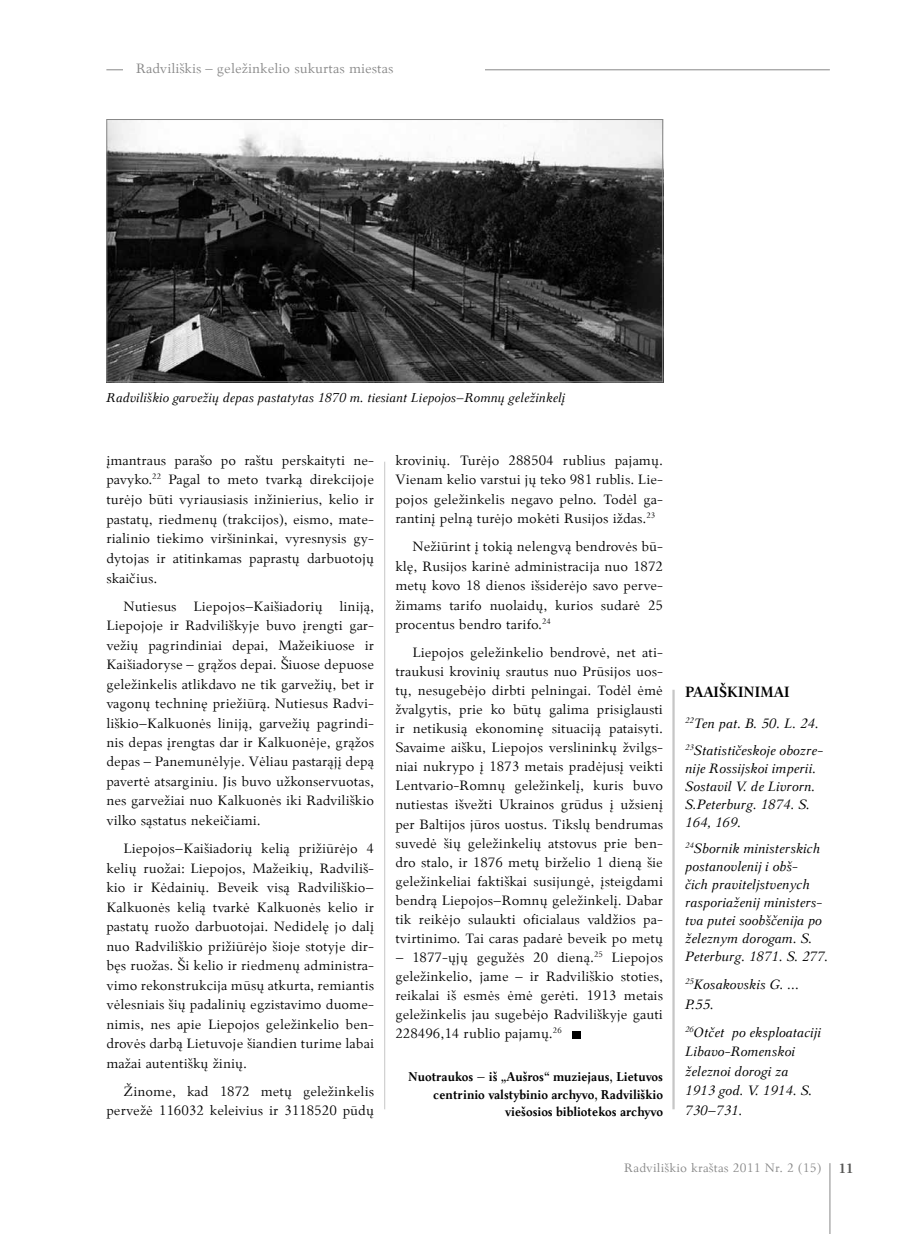
<style>
.page{position:relative;width:915px;height:1234px;background:#fff}
.page>*{position:absolute;margin:0;border:0;box-sizing:border-box;transform-origin:0 0}
.t1{font:700 16.5px "Palemonas";color:#000;scale:.85 1}
.t2{font:15px/19.5px "Palemonas";color:#000;text-align:justify}
.t3{font:italic 15px/18px "Palemonas";color:#000}
.t4{font:15px "Palemonas";color:#878787}
.t5{font:700 14.25px/17.2px "Palemonas";letter-spacing:-.015em;color:#000;text-align:right;scale:.85 1}
.t6{font:italic 14.25px "Palemonas";color:#000}
.t7{font:13.5px "Palemonas";letter-spacing:.015em;color:#878787}
.s1{font-weight:400;font-size:15px}
.s2{font-weight:700;font-size:15px;color:#575756}
</style>
<div class="page">
<hr style="left:106px;top:69px;width:723px;height:1px;background:#878787">
<hr style="left:829px;top:1162px;width:1px;height:71px;background:#878787">
<div style="left:123px;top:63px;width:362px;height:19px;background:#fff"></div>
<hr style="left:384px;top:461px;width:1px;height:647px;background:#c6c6c6">
<hr style="left:672px;top:689px;width:2px;height:419px;background:#c6c6c6">
<img style="left:108px;top:121px;width:552px;height:259px">
<div style="left:106px;top:119px;width:556px;height:263px;border:1px solid #878787"></div>
<div style="left:572px;top:1031px;width:9px;height:7px;background:#000"></div>
<p class="t4" style="left:136px;top:59px;width:259px">Radviliškis – geležinkelio sukurtas miestas</p>
<p class="t6" style="left:106px;top:388px;width:460px">Radviliškio garvežių depas pastatytas 1870 m. tiesiant Liepojos–Romnų geležinkelį</p>
<p class="t2" style="left:106px;top:450px;width:269px">įmantraus parašo po raštu perskaityti ne&shy;pavyko.<sup>22</sup> Pagal to meto tvarką direkcijoje turėjo būti vyriausiasis inžinierius, kelio ir pastatų, riedmenų (trakcijos), eismo, mate&shy;rialinio tiekimo viršininkai, vyresnysis gy&shy;dytojas ir atitinkamas paprastų darbuotojų skaičius.</p>
<p class="t2" style="left:106px;top:596px;width:269px;text-indent:17px">Nutiesus Liepojos–Kaišiadorių liniją, Liepojoje ir Radviliškyje buvo įrengti gar&shy;vežių pagrindiniai depai, Mažeikiuose ir Kaišiadoryse – grąžos depai. Šiuose depuose geležinkelis atlikdavo ne tik garvežių, bet ir vagonų techninę priežiūrą. Nutiesus Radvi&shy;liškio–Kalkuonės liniją, garvežių pagrindi&shy;nis depas įrengtas dar ir Kalkuonėje, grąžos depas – Panemunėlyje. Vėliau pastarąjį depą pavertė atsarginiu. Jis buvo užkonservuotas, nes garvežiai nuo Kalkuonės iki Radviliškio vilko sąstatus nekeičiami.</p>
<p class="t2" style="left:106px;top:838px;width:269px;text-indent:17px">Liepojos–Kaišiadorių kelią prižiūrėjo 4 kelių ruožai: Liepojos, Mažeikių, Radviliš&shy;kio ir Kėdainių. Beveik visą Radviliškio– Kalkuonės kelią tvarkė Kalkuonės kelio ir pastatų ruožo darbuotojai. Nedidelę jo dalį nuo Radviliškio prižiūrėjo šioje stotyje dir&shy;bęs ruožas. Ši kelio ir riedmenų administra&shy;vimo rekonstrukcija mūsų atkurta, remiantis vėlesniais šių padalinių egzistavimo duome&shy;nimis, nes apie Liepojos geležinkelio ben&shy;drovės darbą Lietuvoje šiandien turime labai mažai autentiškų žinių.</p>
<p class="t2" style="left:106px;top:1080px;width:269px;text-align:right">Žinome, kad 1872 metų geležinkelis pervežė 116032 keleivius ir 3118520 pūdų</p>
<p class="t2" style="left:395px;top:450px;width:269px">krovinių. Turėjo 288504 rublius pajamų.<br>Vienam kelio varstui jų teko 981 rublis. Lie&shy;pojos geležinkelis negavo pelno. Todėl ga&shy;rantinį pelną turėjo mokėti Rusijos iždas.<sup>23</sup></p>
<p class="t2" style="left:395px;top:536px;width:269px;text-indent:17px">Nežiūrint į tokią nelengvą bendrovės bū&shy;klę, Rusijos karinė administracija nuo 1872 metų kovo 18 dienos išsiderėjo savo perve&shy;žimams tarifo nuolaidų, kurios sudarė 25 procentus bendro tarifo.<sup>24</sup></p>
<p class="t2" style="left:395px;top:642px;width:269px;line-height:19px;text-indent:17px">Liepojos geležinkelio bendrovė, net ati&shy;traukusi krovinių srautus nuo Prūsijos uos&shy;tų, nesugebėjo dirbti pelningai. Todėl ėmė žvalgytis, prie ko būtų galima prisiglausti ir netikusią ekonominę situaciją pataisyti.<br>Savaime aišku, Liepojos verslininkų žvilgs&shy;niai nukrypo į 1873 metais pradėjusį veikti Lentvario-Romnų geležinkelį, kuris buvo nutiestas išvežti Ukrainos grūdus į užsienį per Baltijos jūros uostus. Tikslų bendrumas suvedė šių geležinkelių atstovus prie ben&shy;dro stalo, ir 1876 metų birželio 1 dieną šie geležinkeliai faktiškai susijungė, įsteigdami bendrą Liepojos–Romnų geležinkelį. Dabar tik reikėjo sulaukti oficialaus valdžios pa&shy;tvirtinimo. Tai caras padarė beveik po metų</p>
<p class="t2" style="left:395px;top:947px;width:269px;line-height:19px">– 1877-ųjų gegužės 20 dieną.<sup>25</sup> Liepojos geležinkelio, jame – ir Radviliškio stoties, reikalai iš esmės ėmė gerėti. 1913 metais geležinkelis jau sugebėjo Radviliškyje gauti 228496,14 rublio pajamų.<sup>26</sup></p>
<p class="t5" style="left:408px;top:1067px;width:301px">Nuotraukos <span class="s1">–</span> iš „Aušros“ muziejaus, Lietuvos centrinio valstybinio archyvo, Radviliškio viešosios bibliotekos archyvo</p>
<p class="t1" style="left:685px;top:681px;width:12px">Paaiškinimai</p>
<p class="t3" style="left:685px;top:709px;width:139px;line-height:26.5px"><sup>22</sup>Ten pat. B. 50. L. 24.<br><sup>23</sup>Statističeskoje obozre-</p>
<p class="t3" style="left:685px;top:758px;width:133px">nije Rossijskoi imperii.<br>Sostavil V. de Livrorn.<br>S.Peterburg. 1874. S.<br>164, 169.</p>
<p class="t3" style="left:685px;top:838px;width:145px"><sup>24</sup>Sbornik ministerskich postanovlenij i obš-<br>čich praviteljstvenych rasporiaženij ministers&shy;tva putei soobščenija po železnym dorogam. S.<br>Peterburg. 1871. S. 277.</p>
<p class="t3" style="left:685px;top:974px;width:116px;line-height:19.5px"><sup>25</sup>Kosakovskis G. ...<br>P.55.</p>
<p class="t3" style="left:685px;top:1021px;width:137px;line-height:19.5px"><sup>26</sup>Otčet po eksploataciji<br>Libavo-Romenskoi železnoi dorogi za<br>1913 god. V. 1914. S.<br>730–731.</p>
<p class="t7" style="left:624px;top:1158px;width:231px">Radviliškio kraštas 2011 Nr. 2 (15) <span class="s2">11</span></p>
</div>
